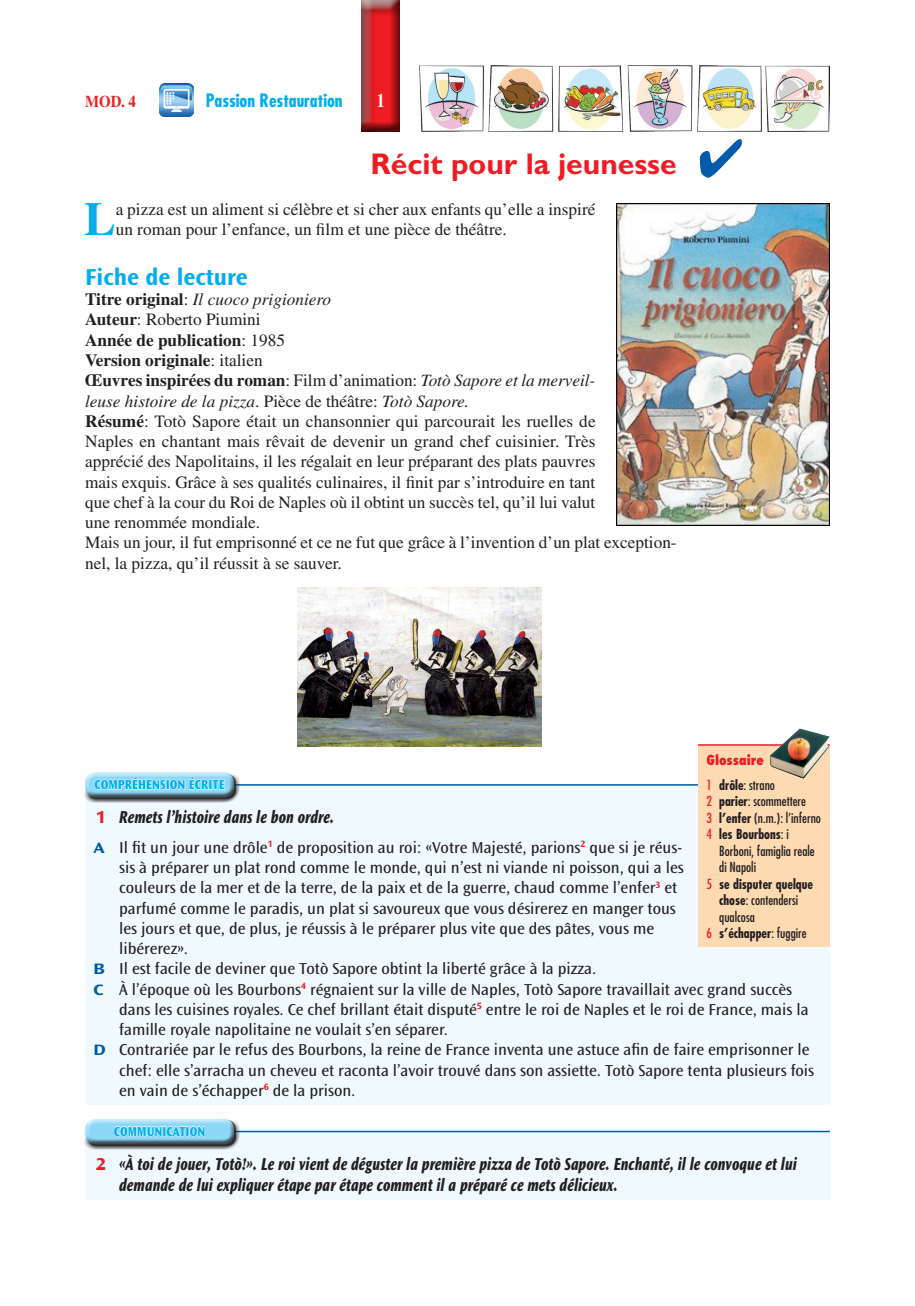
<style>
.page{position:relative;width:915px;height:1306px;background:#fff}
.page>*{position:absolute;margin:0;border:0;box-sizing:border-box;transform-origin:0 0}
._02_Testo_prima_riga{font:700 47.25px "Times LT Std";color:#00aeef}
._01_paragrafo{font:700 30px "Gill Sans Std";color:#ee1d23}
._01_paragrafo_sotto{font:700 24px "Ocean Sans Std";color:#00aeef}
._00_Numero_di_pagina{font:700 19.5px "Times LT Std";color:#fff;scale:.8 1}
._04_Esercizi_domanda{font:italic 800 18px/21px "Ocean Sans Std";color:#231f20;scale:.8 1}
.t1{font:700 condensed 18px "Futura Std";color:#00aeef}
._02_Testo{font:17.25px/20.2px "Times LT Std";color:#231f20;text-align:justify}
._02_Testo-2{font:italic 17.25px/20.2px "Times LT Std";color:#231f20}
._02_Testo_prima_riga-2{font:17.25px/20.2px "Times LT Std";color:#231f20}
._02_Testo-3{font:700 17.25px "Times LT Std";color:#231f20}
._04_Esercizi_rispost{font:16.5px/20.2px "Ocean Sans Std";color:#231f20}
._00_Numero_di_pagina-2{font:700 16.5px "Times LT Std";color:#ee1d23;scale:.9 1}
._06_Glossario_testo{font:condensed 13.5px/16.5px "Futura Std";color:#231f20}
._06_Glossario_testo-2{font:700 condensed 13.5px/16.5px "Futura Std";color:#231f20}
._04_Esercizi_bacchet{font:800 13.5px "Ocean Sans Std";color:#00aeef;scale:.9 1}
._06_Glossario_titolo{font:800 condensed 13.5px "Futura Std";color:#ee1d23}
.s1{font-weight:700;font-style:normal}
.s2{font-style:normal}
.s3{font-weight:700}
.s4{font-weight:400}
.s5{color:#ee1d23}
.s6{font-weight:400;color:#ee1d23}
.s7{font-style:normal;font-stretch:expanded;color:#ee1d23}
.s8{font-weight:700;font-stretch:expanded;font-size:15.75px;color:#015aaa}
</style>
<div class="page">
<div style="left:355px;top:0;width:46px;height:132px;background:#231f20;opacity:.75"></div>
<img style="left:419px;top:66px;width:410px;height:66px">
<img style="left:159px;top:83px;width:34px;height:34px">
<div style="left:85px;top:784px;width:744px;height:320px;background:#f0f9fd"></div>
<hr style="left:203px;top:784px;width:626px;height:1px;background:#015aaa">
<div style="left:82px;top:773px;width:157px;height:30px;background:#231f20;opacity:.75"></div>
<svg style="left:94px;top:776px;width:131px;height:14px"></svg>
<div style="left:85px;top:1131px;width:744px;height:68px;background:#f0f9fd"></div>
<hr style="left:203px;top:1130px;width:626px;height:2px;background:#015aaa">
<div style="left:82px;top:1120px;width:157px;height:30px;background:#231f20;opacity:.75"></div>
<svg style="left:113px;top:1125px;width:92px;height:11px"></svg>
<div style="left:697px;top:745px;width:132px;height:201px;background:#fedab3"></div>
<hr style="left:697px;top:744px;width:132px;height:1px;background:#ee1d23">
<svg style="left:787px;top:729px;width:12px;height:11px"></svg>
<img style="left:616px;top:203px;width:213px;height:322px">
<img style="left:297px;top:587px;width:244px;height:159px">
<p class="_00_Numero_di_pagina-2" style="left:85px;top:92px;width:58px">MOD. 4</p>
<p class="t1" style="left:206px;top:90px;width:138px">Passion Restauration</p>
<p class="_00_Numero_di_pagina" style="left:377px;top:88px;width:11px">1</p>
<p class="_01_paragrafo" style="left:370px;top:146px;width:307px">Récit pour la jeunesse</p>
<p class="_02_Testo_prima_riga" style="left:84px;top:191px;width:33px">L</p>
<p class="_02_Testo_prima_riga-2" style="left:116px;top:199px;width:481px">a pizza est un aliment si célèbre et si cher aux enfants qu’elle a inspiré un roman pour l’enfance, un film et une pièce de théâtre.</p>
<p class="_01_paragrafo_sotto" style="left:85px;top:263px;width:164px">Fiche de lecture</p>
<p class="_02_Testo-2" style="left:85px;top:289px;width:247px"><span class="s1">Titre original</span><span class="s2">:</span> Il cuoco prigioniero</p>
<p class="_02_Testo" style="left:85px;top:309px;width:177px"><span class="s3">Auteur</span>: Roberto Piumini</p>
<p class="_02_Testo-3" style="left:85px;top:329px;width:201px">Année de publication<span class="s4">: 1985</span></p>
<p class="_02_Testo-3" style="left:85px;top:350px;width:179px">Version originale<span class="s4">: italien</span></p>
<p class="_02_Testo-2" style="left:85px;top:370px;width:511px"><span class="s1">Œuvres inspirées du roman</span><span class="s2">: Film d’animation:</span> Totò Sapore et la merveil&shy;leuse histoire de la pizza<span class="s2">. Pièce de théâtre:</span> Totò Sapore.</p>
<p class="_02_Testo" style="left:85px;top:411px;width:512px"><span class="s3">Résumé</span>: Totò Sapore était un chansonnier qui parcourait les ruelles de Naples en chantant mais rêvait de devenir un grand chef cuisinier. Très apprécié des Napolitains, il les régalait en leur préparant des plats pauvres mais exquis. Grâce à ses qualités culinaires, il finit par s’introduire en tant que chef à la cour du Roi de Naples où il obtint un succès tel, qu’il lui valut une renommée mondiale.</p>
<p class="_02_Testo" style="left:85px;top:532px;width:593px">Mais un jour, il fut emprisonné et ce ne fut que grâce à l’invention d’un plat exception&shy;nel, la pizza, qu’il réussit à se sauver.</p>
<p class="_06_Glossario_titolo" style="left:706px;top:751px;width:59px">Glossaire</p>
<p class="_06_Glossario_testo" style="left:706px;top:776px;width:70px"><span class="s5">1</span> <span class="s3">drôle</span>: strano</p>
<p class="_06_Glossario_testo" style="left:706px;top:792px;width:101px"><span class="s5">2</span> <span class="s3">parier</span>: scommettere</p>
<p class="_06_Glossario_testo" style="left:706px;top:809px;width:116px"><span class="s5">3</span> <span class="s3">l’enfer</span> (n.m.): l’inferno</p>
<p class="_06_Glossario_testo" style="left:719px;top:825px;width:97px;text-indent:-13px"><span class="s5">4</span> <span class="s3">les Bourbons</span>: i<br>Borboni, famiglia reale di Napoli</p>
<p class="_06_Glossario_testo-2" style="left:719px;top:875px;width:95px;text-indent:-13px"><span class="s6">5</span> se disputer quelque chose<span class="s4">: contendersi qualcosa</span></p>
<p class="_06_Glossario_testo-2" style="left:706px;top:925px;width:102px"><span class="s6">6</span> s’échapper<span class="s4">: fuggire</span></p>
<p class="_04_Esercizi_bacchet" style="left:94px;top:777px;width:146px">COMPRÉHENSION ÉCRITE</p>
<p class="_04_Esercizi_domanda" style="left:96px;top:807px;width:299px"><span class="s7">1</span> Remets l’histoire dans le bon ordre.</p>
<p class="_04_Esercizi_rispost" style="left:119px;top:837px;width:566px;text-indent:-26px"><span class="s8">A</span> Il fit un jour une drôle<sup>1</sup> de proposition au roi: «Votre Majesté, parions<sup>2</sup> que si je réus&shy;sis à préparer un plat rond comme le monde, qui n’est ni viande ni poisson, qui a les couleurs de la mer et de la terre, de la paix et de la guerre, chaud comme l’enfer<sup>3</sup> et parfumé comme le paradis, un plat si savoureux que vous désirerez en manger tous les jours et que, de plus, je réussis à le préparer plus vite que des pâtes, vous me libérerez».</p>
<p class="_04_Esercizi_rispost" style="left:94px;top:958px;width:504px"><span class="s8">B</span> Il est facile de deviner que Totò Sapore obtint la liberté grâce à la pizza.</p>
<p class="_04_Esercizi_rispost" style="left:119px;top:979px;width:690px;text-indent:-26px"><span class="s8">C</span> À l’époque où les Bourbons<sup>4</sup> régnaient sur la ville de Naples, Totò Sapore travaillait avec grand succès dans les cuisines royales. Ce chef brillant était disputé<sup>5</sup> entre le roi de Naples et le roi de France, mais la famille royale napolitaine ne voulait s’en séparer.</p>
<p class="_04_Esercizi_rispost" style="left:119px;top:1039px;width:696px;text-indent:-26px"><span class="s8">D</span> Contrariée par le refus des Bourbons, la reine de France inventa une astuce afin de faire emprisonner le chef: elle s’arracha un cheveu et raconta l’avoir trouvé dans son assiette. Totò Sapore tenta plusieurs fois en vain de s’échapper<sup>6</sup> de la prison.</p>
<p class="_04_Esercizi_bacchet" style="left:114px;top:1123px;width:103px">COMMUNICATION</p>
<p class="_04_Esercizi_domanda" style="left:119px;top:1153px;width:848px;text-indent:-23px"><span class="s7">2</span> «À toi de jouer, Totò!». Le roi vient de déguster la première pizza de Totò Sapore. Enchanté, il le convoque et lui demande de lui expliquer étape par étape comment il a préparé ce mets délicieux.</p>
</div>
